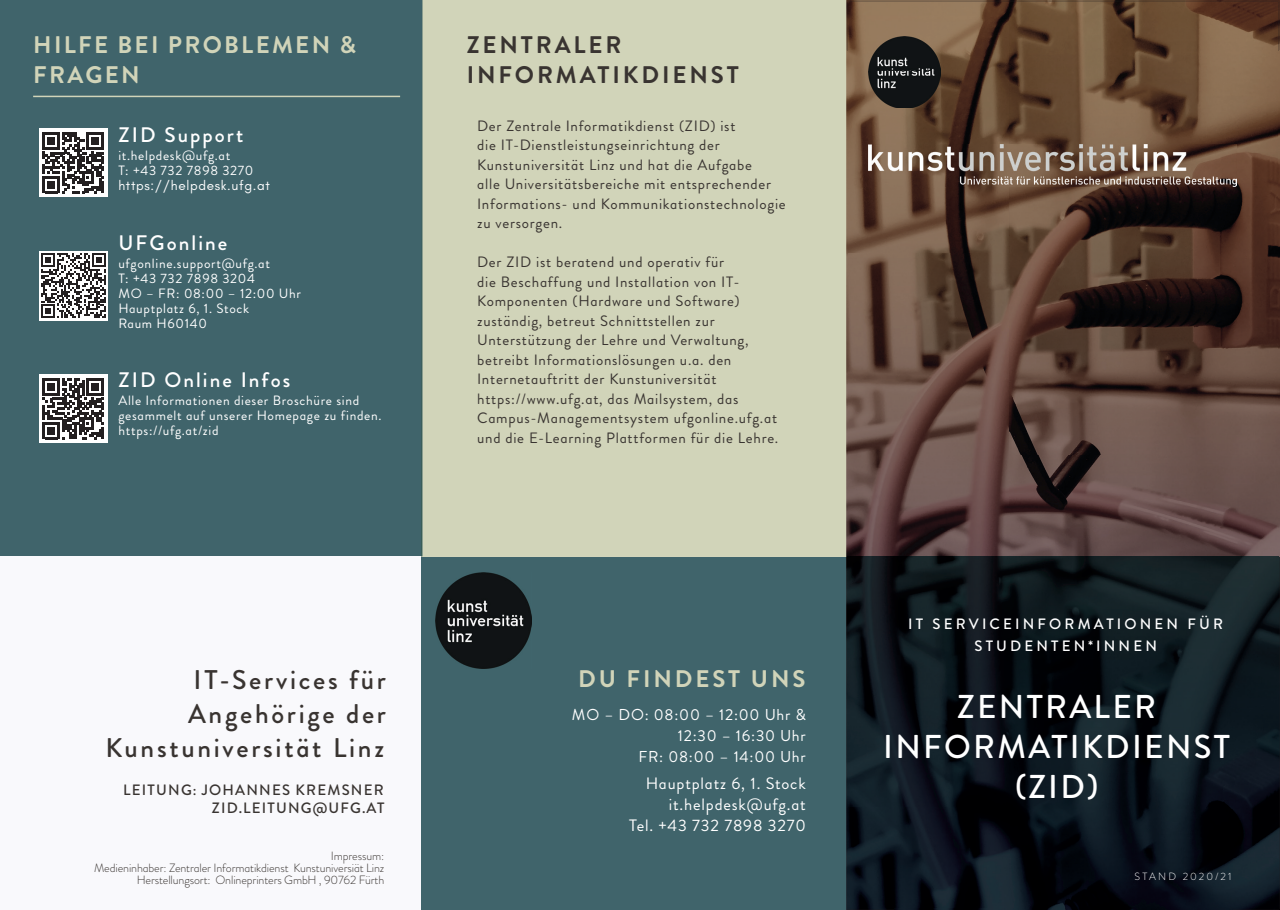
<style>
.page{position:relative;width:1280px;height:910px;background:#fff}
.page>*{position:absolute;margin:0;border:0;box-sizing:border-box;transform-origin:0 0}
.t1{font:500 33px/39.6px "Brandon Grotesque";letter-spacing:.07em;color:#fff;text-align:center}
.t2{font:500 27px/34.2px "Brandon Grotesque";letter-spacing:.1em;color:#393431;text-align:right}
.t3{font:700 24px/30px "Brandon Grotesque";letter-spacing:.12em;color:#393431}
.t4{font:700 24px/30px "Brandon Grotesque";letter-spacing:.095em;color:#d1d4b9}
.t5{font:700 24px "Brandon Grotesque";letter-spacing:.12em;color:#d1d4b9}
.t6{font:500 21px "Brandon Grotesque";letter-spacing:.1em;color:#fff}
.t7{font:16.5px/21px "Brandon Grotesque";letter-spacing:.05em;color:#fff;text-align:right}
.t8{font:15.75px/21px "Brandon Grotesque";letter-spacing:.05em;color:#fff;text-align:right}
.t9{font:15px/19.5px "Brandon Grotesque";letter-spacing:.05em;color:#393431}
.t10{font:500 15px/18px "Brandon Grotesque";letter-spacing:.08em;color:#393431;text-align:right}
.t11{font:500 15px/22.5px "Brandon Grotesque";letter-spacing:.21em;color:#fff;text-align:center}
.t12{font:13.5px/15px "Brandon Grotesque";letter-spacing:.05em;color:#fff}
.t13{font:13.5px "Glacial Indifference";letter-spacing:.05em;color:#fff}
.t14{font:300 12px/12px "Brandon Grotesque";letter-spacing:-.01em;color:#393431;text-align:right}
.t15{font:300 10.5px "Brandon Grotesque";letter-spacing:.19em;color:#fff}
</style>
<div class="page">
<div style="left:0;top:0;width:422px;height:556px;background:#40646b"></div>
<div style="left:0;top:557px;width:421px;height:353px;background:#f9f9fc"></div>
<img style="left:848px;top:51px;width:430px;height:857px">
<img style="left:846px;top:0;width:434px;height:50px">
<img style="left:1278px;top:50px;width:2px;height:507px">
<img style="left:846px;top:50px;width:2px;height:507px">
<img style="left:847px;top:1px;width:432px;height:50px">
<div style="left:421px;top:557px;width:425px;height:353px;background:#40646b"></div>
<img style="left:1232px;top:557px;width:48px;height:353px">
<img style="left:846px;top:557px;width:48px;height:353px">
<img style="left:894px;top:908px;width:338px;height:2px">
<img style="left:1231px;top:557px;width:48px;height:352px">
<img style="left:847px;top:557px;width:48px;height:352px">
<div style="left:421px;top:0;width:425px;height:557px;background:#d1d4b9"></div>
<svg style="left:421px;top:0;width:1px;height:556px"></svg>
<img style="left:868px;top:145px;width:369px;height:41px">
<img style="left:436px;top:573px;width:95px;height:95px">
<img style="left:868px;top:36px;width:72px;height:72px">
<div style="left:39px;top:128px;width:69px;height:69px;background:#fff"></div>
<svg style="left:43px;top:132px;width:61px;height:61px"></svg>
<div style="left:39px;top:251px;width:69px;height:70px;background:#fff"></div>
<svg style="left:41px;top:253px;width:65px;height:65px"></svg>
<div style="left:39px;top:374px;width:69px;height:69px;background:#fff"></div>
<svg style="left:43px;top:378px;width:61px;height:61px"></svg>
<hr style="left:33px;top:96px;width:367px;height:1px;background:#d1d4b9">
<h3 class="t4" style="left:33px;top:30px;width:324px">HILFE BEI PROBLEMEN &amp;<br>FRAGEN</h3>
<h3 class="t6" style="left:118px;top:120px;width:126px">ZID Support</h3>
<p class="t12" style="left:118px;top:148px;width:137px">it.helpdesk@ufg.at<br>T: +43 732 7898 3270</p>
<p class="t13" style="left:118px;top:178px;width:153px">https://helpdesk.ufg.at</p>
<h3 class="t6" style="left:118px;top:228px;width:111px">UFGonline</h3>
<p class="t12" style="left:118px;top:256px;width:184px">ufgonline.support@ufg.at<br>T: +43 732 7898 3204<br>MO – FR: 08:00 – 12:00 Uhr<br>Hauptplatz 6, 1. Stock<br>Raum H60140</p>
<h3 class="t6" style="left:118px;top:365px;width:173px">ZID Online Infos</h3>
<p class="t12" style="left:118px;top:393px;width:265px">Alle Informationen dieser Broschüre sind gesammelt auf unserer Homepage zu finden. https://ufg.at/zid</p>
<h3 class="t3" style="left:467px;top:30px;width:274px">ZENTRALER<br>INFORMATIKDIENST</h3>
<p class="t9" style="left:477px;top:116px;width:310px">Der Zentrale Informatikdienst (ZID) ist<br>die IT-Dienstleistungseinrichtung der Kunstuniversität Linz und hat die Aufgabe<br>alle Universitätsbereiche mit entsprechender Informations- und Kommunikationstechnologie zu versorgen.</p>
<p class="t9" style="left:477px;top:253px;width:303px">Der ZID ist beratend und operativ für<br>die Beschaffung und Installation von IT-Komponenten (Hardware und Software) zuständig, betreut Schnittstellen zur Unterstützung der Lehre und Verwaltung, betreibt Informationslösungen u.a. den Internetauftritt der Kunstuniversität https://www.ufg.at, das Mailsystem, das Campus-Managementsystem ufgonline.ufg.at und die E-Learning Plattformen für die Lehre.</p>
<h2 class="t2" style="left:194px;top:663px;width:194px">IT-Services für</h2>
<h3 class="t5" style="left:578px;top:662px;width:229px">DU FINDEST UNS</h3>
<h2 class="t2" style="left:106px;top:697px;width:282px">Angehörige der<br>Kunstuniversität Linz</h2>
<p class="t10" style="left:123px;top:781px;width:263px">LEITUNG: JOHANNES KREMSNER<br>ZID.LEITUNG@UFG.AT</p>
<p class="t8" style="left:572px;top:704px;width:235px">MO – DO: 08:00 – 12:00 Uhr &amp;<br>12:30 – 16:30 Uhr<br>FR: 08:00 – 14:00 Uhr</p>
<p class="t7" style="left:629px;top:773px;width:178px">Hauptplatz 6, 1. Stock it.helpdesk@ufg.at<br>Tel. +43 732 7898 3270</p>
<p class="t14" style="left:94px;top:850px;width:292px">Impressum:<br>Medieninhaber: Zentraler Informatikdienst Kunstuniversiät Linz<br>Herstellungsort: Onlineprinters GmbH , 90762 Fürth</p>
<p class="t11" style="left:908px;top:613px;width:316px">IT SERVICEINFORMATIONEN FÜR<br>STUDENTEN*INNEN</p>
<h1 class="t1" style="left:883px;top:688px;width:348px">ZENTRALER<br>INFORMATIKDIENST (ZID)</h1>
<p class="t15" style="left:1134px;top:869px;width:98px">STAND 2020/21</p>
</div>
